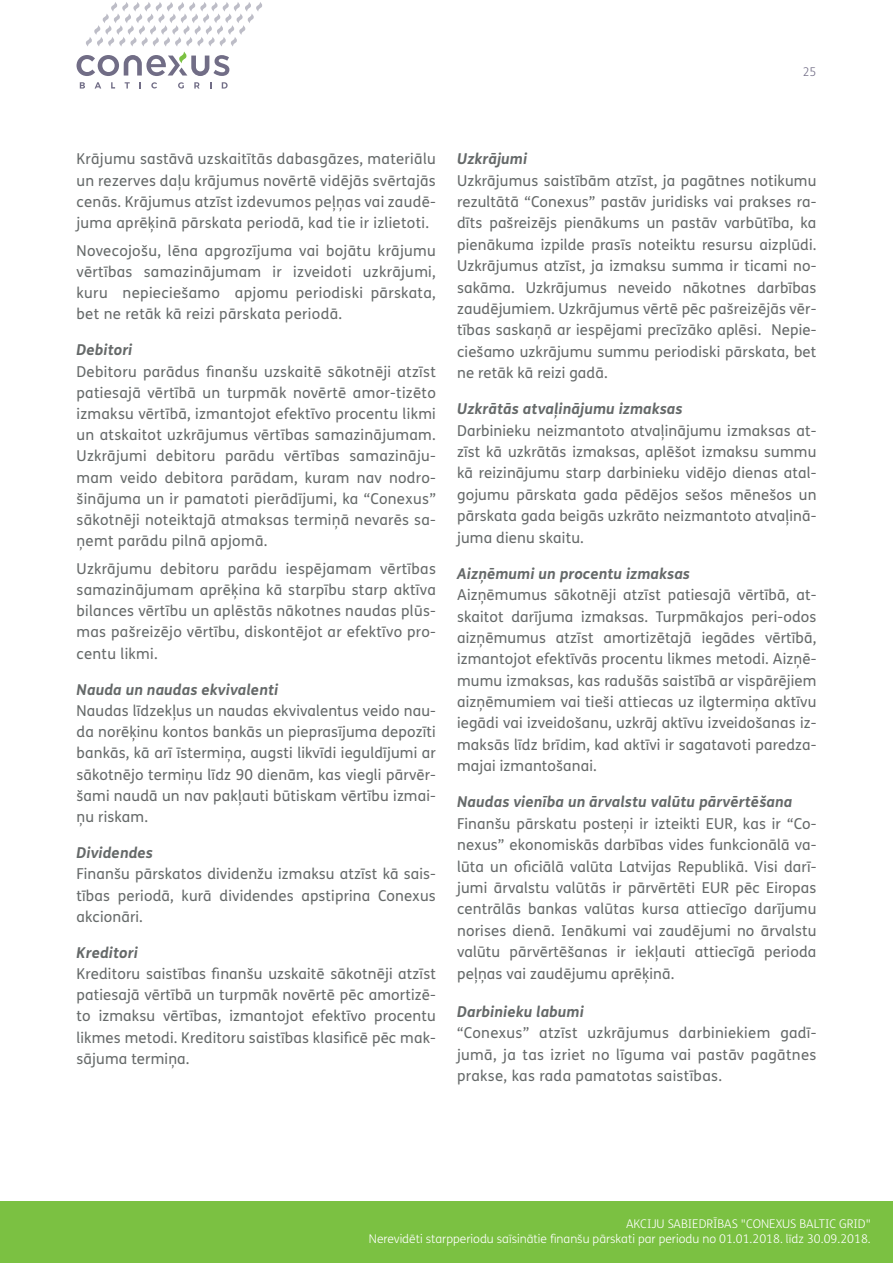
<style>
.page{position:relative;width:893px;height:1263px;background:#fff}
.page>*{position:absolute;margin:0;border:0;box-sizing:border-box;transform-origin:0 0}
.t1{font:15px/21.1px "FS Me Pro";letter-spacing:.01em;color:#656969;text-align:justify}
.t2{font:italic 700 15px "FS Me Pro";letter-spacing:.01em;color:#656969}
.t3{font:300 12px/14.4px "FS Me Pro";color:#fff;text-align:right}
.t4{font:300 12px "FS Me Pro";color:#716d86}
</style>
<div class="page">
<div style="left:0;top:1201px;width:893px;height:62px;background:#7bc142"></div>
<svg style="left:80px;top:82px;width:5px;height:7px"></svg>
<svg style="left:95px;top:82px;width:6px;height:7px"></svg>
<svg style="left:111px;top:82px;width:4px;height:7px"></svg>
<svg style="left:125px;top:82px;width:5px;height:7px"></svg>
<svg style="left:151px;top:82px;width:6px;height:7px"></svg>
<svg style="left:178px;top:82px;width:6px;height:7px"></svg>
<svg style="left:194px;top:82px;width:6px;height:7px"></svg>
<svg style="left:222px;top:82px;width:6px;height:7px"></svg>
<svg style="left:77px;top:2px;width:185px;height:74px"></svg>
<p class="t4" style="left:803px;top:64px;width:15px">25</p>
<p class="t1" style="left:77px;top:148px;width:361px">Krājumu sastāvā uzskaitītās dabasgāzes, materiālu un rezerves daļu krājumus novērtē vidējās svērtajās cenās. Krājumus atzīst izdevumos peļņas vai zaudē&shy;juma aprēķinā pārskata periodā, kad tie ir izlietoti.</p>
<p class="t1" style="left:77px;top:239px;width:361px">Novecojošu, lēna apgrozījuma vai bojātu krājumu vērtības samazinājumam ir izveidoti uzkrājumi, kuru nepieciešamo apjomu periodiski pārskata, bet ne retāk kā reizi pārskata periodā.</p>
<p class="t2" style="left:77px;top:338px;width:57px">Debitori</p>
<p class="t1" style="left:77px;top:360px;width:361px">Debitoru parādus finanšu uzskaitē sākotnēji atzīst patiesajā vērtībā un turpmāk novērtē amor-tizēto izmaksu vērtībā, izmantojot efektīvo procentu likmi un atskaitot uzkrājumus vērtības samazinājumam.<br>Uzkrājumi debitoru parādu vērtības samazināju&shy;mam veido debitora parādam, kuram nav nodro&shy;šinājuma un ir pamatoti pierādījumi, ka “Conexus” sākotnēji noteiktajā atmaksas termiņā nevarēs sa&shy;ņemt parādu pilnā apjomā.</p>
<p class="t1" style="left:77px;top:558px;width:361px">Uzkrājumu debitoru parādu iespējamam vērtības samazinājumam aprēķina kā starpību starp aktīva bilances vērtību un aplēstās nākotnes naudas plūs&shy;mas pašreizējo vērtību, diskontējot ar efektīvo pro&shy;centu likmi.</p>
<p class="t2" style="left:77px;top:678px;width:203px">Nauda un naudas ekvivalenti</p>
<p class="t1" style="left:77px;top:700px;width:361px">Naudas līdzekļus un naudas ekvivalentus veido nau&shy;da norēķinu kontos bankās un pieprasījuma depozīti bankās, kā arī īstermiņa, augsti likvīdi ieguldījumi ar sākotnējo termiņu līdz 90 dienām, kas viegli pārvēr&shy;šami naudā un nav pakļauti būtiskam vērtību izmai&shy;ņu riskam.</p>
<p class="t2" style="left:77px;top:841px;width:78px">Dividendes</p>
<p class="t1" style="left:77px;top:863px;width:361px">Finanšu pārskatos dividenžu izmaksu atzīst kā sais&shy;tības periodā, kurā dividendes apstiprina Conexus akcionāri.</p>
<p class="t2" style="left:77px;top:941px;width:63px">Kreditori</p>
<p class="t1" style="left:77px;top:963px;width:361px">Kreditoru saistības finanšu uzskaitē sākotnēji atzīst patiesajā vērtībā un turpmāk novērtē pēc amortizē&shy;to izmaksu vērtības, izmantojot efektīvo procentu likmes metodi. Kreditoru saistības klasificē pēc mak&shy;sājuma termiņa.</p>
<p class="t2" style="left:457px;top:147px;width:72px">Uzkrājumi</p>
<p class="t1" style="left:457px;top:169px;width:361px">Uzkrājumus saistībām atzīst, ja pagātnes notikumu rezultātā “Conexus” pastāv juridisks vai prakses ra&shy;dīts pašreizējs pienākums un pastāv varbūtība, ka pienākuma izpilde prasīs noteiktu resursu aizplūdi.<br>Uzkrājumus atzīst, ja izmaksu summa ir ticami no&shy;sakāma. Uzkrājumus neveido nākotnes darbības zaudējumiem. Uzkrājumus vērtē pēc pašreizējās vēr&shy;tības saskaņā ar iespējami precīzāko aplēsi. Nepie&shy;ciešamo uzkrājumu summu periodiski pārskata, bet ne retāk kā reizi gadā.</p>
<p class="t2" style="left:457px;top:397px;width:227px">Uzkrātās atvaļinājumu izmaksas</p>
<p class="t1" style="left:457px;top:419px;width:361px">Darbinieku neizmantoto atvaļinājumu izmaksas at&shy;zīst kā uzkrātās izmaksas, aplēšot izmaksu summu kā reizinājumu starp darbinieku vidējo dienas atal&shy;gojumu pārskata gada pēdējos sešos mēnešos un pārskata gada beigās uzkrāto neizmantoto atvaļinā&shy;juma dienu skaitu.</p>
<p class="t2" style="left:457px;top:562px;width:234px">Aizņēmumi un procentu izmaksas</p>
<p class="t1" style="left:457px;top:584px;width:361px">Aizņēmumus sākotnēji atzīst patiesajā vērtībā, at&shy;skaitot darījuma izmaksas. Turpmākajos peri-odos aizņēmumus atzīst amortizētajā iegādes vērtībā, izmantojot efektīvās procentu likmes metodi. Aizņē&shy;mumu izmaksas, kas radušās saistībā ar vispārējiem aizņēmumiem vai tieši attiecas uz ilgtermiņa aktīvu iegādi vai izveidošanu, uzkrāj aktīvu izveidošanas iz&shy;maksās līdz brīdim, kad aktīvi ir sagatavoti paredza&shy;majai izmantošanai.</p>
<p class="t2" style="left:457px;top:790px;width:337px">Naudas vienība un ārvalstu valūtu pārvērtēšana</p>
<p class="t1" style="left:457px;top:813px;width:361px">Finanšu pārskatu posteņi ir izteikti EUR, kas ir “Co&shy;nexus” ekonomiskās darbības vides funkcionālā va&shy;lūta un oficiālā valūta Latvijas Republikā. Visi darī&shy;jumi ārvalstu valūtās ir pārvērtēti EUR pēc Eiropas centrālās bankas valūtas kursa attiecīgo darījumu norises dienā. Ienākumi vai zaudējumi no ārvalstu valūtu pārvērtēšanas ir iekļauti attiecīgā perioda peļņas vai zaudējumu aprēķinā.</p>
<p class="t2" style="left:457px;top:1000px;width:128px">Darbinieku labumi</p>
<p class="t1" style="left:457px;top:1022px;width:361px">“Conexus” atzīst uzkrājumus darbiniekiem gadī&shy;jumā, ja tas izriet no līguma vai pastāv pagātnes prakse, kas rada pamatotas saistības.</p>
<p class="t3" style="left:369px;top:1217px;width:503px">AKCIJU SABIEDRĪBAS "CONEXUS BALTIC GRID"<br>Nerevidēti starpperiodu saīsinātie finanšu pārskati par periodu no 01.01.2018. līdz 30.09.2018.</p>
</div>
